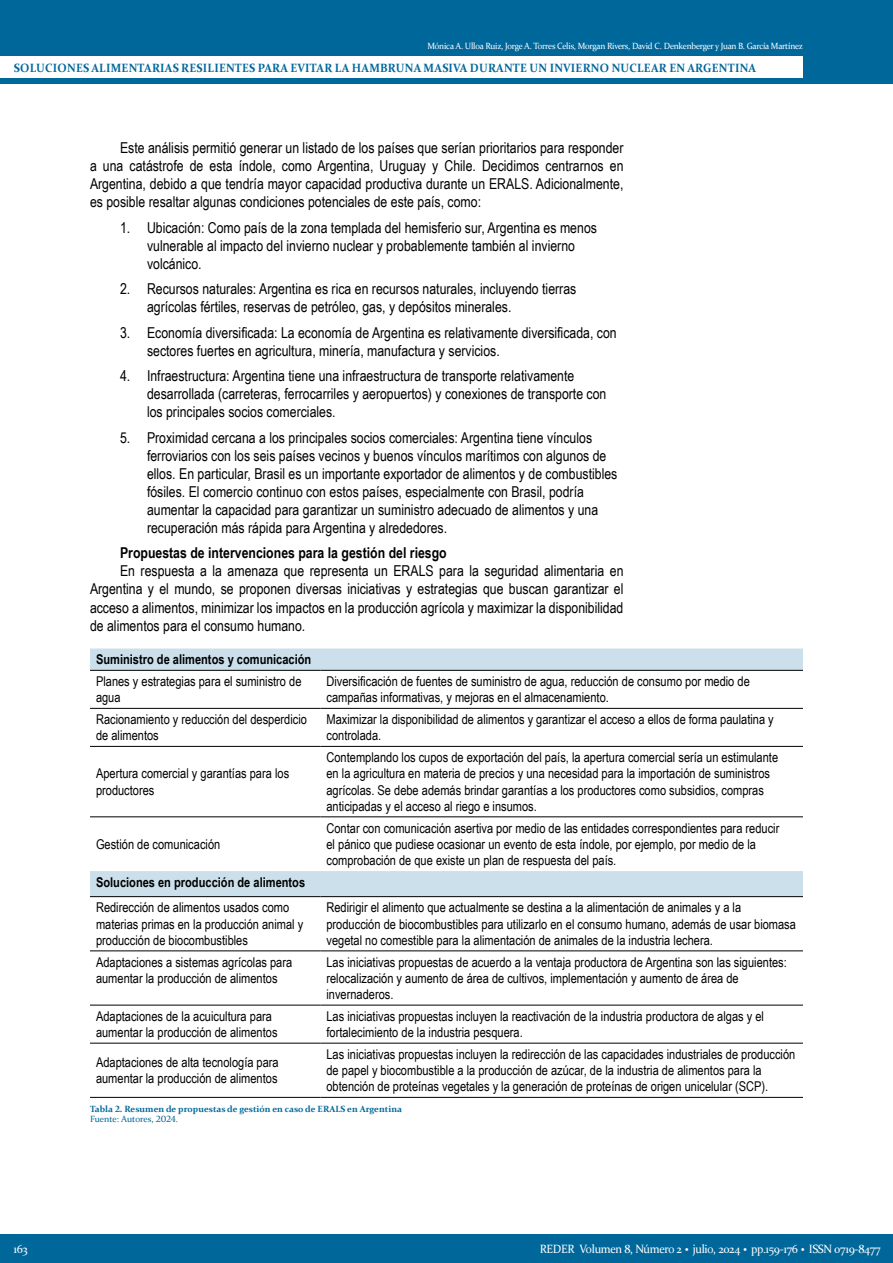
<style>
.page{position:relative;width:893px;height:1263px;background:#fff}
.page>*{position:absolute;margin:0;border:0;box-sizing:border-box;transform-origin:0 0}
.Cuerpo{font:15px/18px "Arial Narrow";color:#000}
.Subtítulos_02{font:700 15px "Arial Narrow";color:#000}
.Tablas{font:13.5px/16.2px "Arial Narrow";color:#000}
.Tablas_header{font:700 13.5px "Arial Narrow";color:#000}
.t1{font:700 12px "Constantia";letter-spacing:.02em;color:#00679b;scale:.95 1}
.t2{font:12px "Constantia";letter-spacing:-.025em;color:#fff;scale:.95 1}
.t3{font:9px "Constantia";letter-spacing:-.025em;color:#fff;scale:.95 1}
.Pie_de_foto{font:700 9px "Constantia";color:#00679b}
.Pie_de_foto-2{font:9px "Constantia";color:#00679b}
.s1{font-weight:700;font-size:18px}
</style>
<div class="page">
<svg style="left:90px;top:648px;width:713px;height:248px"></svg>
<hr style="left:90px;top:670px;width:230px;height:1px;background:#000">
<hr style="left:320px;top:670px;width:483px;height:1px;background:#000">
<hr style="left:90px;top:708px;width:230px;height:1px;background:#000">
<hr style="left:320px;top:708px;width:483px;height:1px;background:#000">
<hr style="left:90px;top:746px;width:230px;height:1px;background:#000">
<hr style="left:320px;top:746px;width:483px;height:1px;background:#000">
<hr style="left:90px;top:816px;width:230px;height:1px;background:#000">
<hr style="left:320px;top:816px;width:483px;height:1px;background:#000">
<hr style="left:90px;top:896px;width:230px;height:1px;background:#000">
<hr style="left:320px;top:896px;width:483px;height:1px;background:#000">
<hr style="left:90px;top:951px;width:230px;height:1px;background:#000">
<hr style="left:320px;top:951px;width:483px;height:1px;background:#000">
<hr style="left:90px;top:1005px;width:230px;height:1px;background:#000">
<hr style="left:320px;top:1005px;width:483px;height:1px;background:#000">
<hr style="left:90px;top:1043px;width:230px;height:1px;background:#000">
<hr style="left:320px;top:1043px;width:483px;height:1px;background:#000">
<hr style="left:90px;top:1097px;width:230px;height:1px;background:#000">
<hr style="left:320px;top:1097px;width:483px;height:1px;background:#000">
<div style="left:0;top:0;width:893px;height:84px;background:#00679b"></div>
<div style="left:0;top:56px;width:803px;height:22px;background:#fff"></div>
<div style="left:0;top:1234px;width:893px;height:29px;background:#00679b"></div>
<p class="t3" style="left:427px;top:40px;width:397px">Mónica A. Ulloa Ruiz, Jorge A. Torres Celis, Morgan Rivers, David C. Denkenberger y Juan B. García Martínez</p>
<p class="t1" style="left:14px;top:59px;width:783px">SOLUCIONES ALIMENTARIAS RESILIENTES PARA EVITAR LA HAMBRUNA MASIVA DURANTE UN INVIERNO NUCLEAR EN ARGENTINA</p>
<p class="Cuerpo" style="left:90px;top:139px;width:535px;text-align:justify;text-indent:30px">Este análisis permitió generar un listado de los países que serían prioritarios para responder a una catástrofe de esta índole, como Argentina, Uruguay y Chile. Decidimos centrarnos en Argentina, debido a que tendría mayor capacidad productiva durante un ERALS. Adicionalmente, es posible resaltar algunas condiciones potenciales de este país, como:</p>
<p class="Cuerpo" style="left:147px;top:218px;width:451px;text-indent:-27px">1. Ubicación: Como país de la zona templada del hemisferio sur, Argentina es menos vulnerable al impacto del invierno nuclear y probablemente también al invierno volcánico.</p>
<p class="Cuerpo" style="left:147px;top:280px;width:431px;text-indent:-27px">2. Recursos naturales: Argentina es rica en recursos naturales, incluyendo tierras agrícolas fértiles, reservas de petróleo, gas, y depósitos minerales.</p>
<p class="Cuerpo" style="left:147px;top:323px;width:471px;text-indent:-27px">3. Economía diversificada: La economía de Argentina es relativamente diversificada, con sectores fuertes en agricultura, minería, manufactura y servicios.</p>
<p class="Cuerpo" style="left:147px;top:367px;width:461px;text-indent:-27px">4. Infraestructura: Argentina tiene una infraestructura de transporte relativamente desarrollada (carreteras, ferrocarriles y aeropuertos) y conexiones de transporte con los principales socios comerciales.</p>
<p class="Cuerpo" style="left:147px;top:428px;width:472px;text-indent:-27px">5. Proximidad cercana a los principales socios comerciales: Argentina tiene vínculos ferroviarios con los seis países vecinos y buenos vínculos marítimos con algunos de ellos. En particular, Brasil es un importante exportador de alimentos y de combustibles fósiles. El comercio continuo con estos países, especialmente con Brasil, podría aumentar la capacidad para garantizar un suministro adecuado de alimentos y una recuperación más rápida para Argentina y alrededores.</p>
<p class="Subtítulos_02" style="left:120px;top:542px;width:328px">Propuestas de intervenciones para la gestión del riesgo</p>
<p class="Cuerpo" style="left:90px;top:562px;width:535px;text-align:justify;text-indent:30px">En respuesta a la amenaza que representa un ERALS para la seguridad alimentaria en Argentina y el mundo, se proponen diversas iniciativas y estrategias que buscan garantizar el acceso a alimentos, minimizar los impactos en la producción agrícola y maximizar la disponibilidad de alimentos para el consumo humano.</p>
<p class="Tablas_header" style="left:96px;top:649px;width:217px">Suministro de alimentos y comunicación</p>
<p class="Tablas" style="left:96px;top:673px;width:207px">Planes y estrategias para el suministro de agua</p>
<p class="Tablas" style="left:326px;top:673px;width:425px">Diversificación de fuentes de suministro de agua, reducción de consumo por medio de campañas informativas, y mejoras en el almacenamiento.</p>
<p class="Tablas" style="left:96px;top:711px;width:213px">Racionamiento y reducción del desperdicio de alimentos</p>
<p class="Tablas" style="left:326px;top:711px;width:449px">Maximizar la disponibilidad de alimentos y garantizar el acceso a ellos de forma paulatina y controlada.</p>
<p class="Tablas" style="left:96px;top:765px;width:195px">Apertura comercial y garantías para los productores</p>
<p class="Tablas" style="left:326px;top:749px;width:453px">Contemplando los cupos de exportación del país, la apertura comercial sería un estimulante en la agricultura en materia de precios y una necesidad para la importación de suministros agrícolas. Se debe además brindar garantías a los productores como subsidios, compras anticipadas y el acceso al riego e insumos.</p>
<p class="Tablas" style="left:96px;top:835px;width:126px">Gestión de comunicación</p>
<p class="Tablas" style="left:326px;top:819px;width:454px">Contar con comunicación asertiva por medio de las entidades correspondientes para reducir el pánico que pudiese ocasionar un evento de esta índole, por ejemplo, por medio de la comprobación de que existe un plan de respuesta del país.</p>
<p class="Tablas_header" style="left:96px;top:872px;width:211px">Soluciones en producción de alimentos</p>
<p class="Tablas" style="left:96px;top:899px;width:209px">Redirección de alimentos usados como materias primas en la producción animal y producción de biocombustibles</p>
<p class="Tablas" style="left:326px;top:899px;width:471px">Redirigir el alimento que actualmente se destina a la alimentación de animales y a la producción de biocombustibles para utilizarlo en el consumo humano, además de usar biomasa vegetal no comestible para la alimentación de animales de la industria lechera.</p>
<p class="Tablas" style="left:96px;top:953px;width:198px">Adaptaciones a sistemas agrícolas para aumentar la producción de alimentos</p>
<p class="Tablas" style="left:326px;top:953px;width:462px">Las iniciativas propuestas de acuerdo a la ventaja productora de Argentina son las siguientes: relocalización y aumento de área de cultivos, implementación y aumento de área de invernaderos.</p>
<p class="Tablas" style="left:96px;top:1007px;width:183px">Adaptaciones de la acuicultura para aumentar la producción de alimentos</p>
<p class="Tablas" style="left:326px;top:1007px;width:439px">Las iniciativas propuestas incluyen la reactivación de la industria productora de algas y el fortalecimiento de la industria pesquera.</p>
<p class="Tablas" style="left:96px;top:1054px;width:184px">Adaptaciones de alta tecnología para aumentar la producción de alimentos</p>
<p class="Tablas" style="left:326px;top:1045px;width:470px">Las iniciativas propuestas incluyen la redirección de las capacidades industriales de producción de papel y biocombustible a la producción de azúcar, de la industria de alimentos para la obtención de proteínas vegetales y la generación de proteínas de origen unicelular (SCP).</p>
<p class="Pie_de_foto" style="left:90px;top:1102px;width:313px">Tabla 2. Resumen de propuestas de gestión en caso de ERALS en Argentina</p>
<p class="Pie_de_foto-2" style="left:90px;top:1113px;width:90px">Fuente: Autores, 2024.</p>
<p class="t2" style="left:14px;top:1241px;width:17px">163</p>
<p class="t2" style="left:540px;top:1240px;width:360px">REDER Volumen 8, Número 2 <span class="s1">·</span> julio, 2024 <span class="s1">·</span> pp.159-176 <span class="s1">·</span> ISSN 0719-8477</p>
</div>
